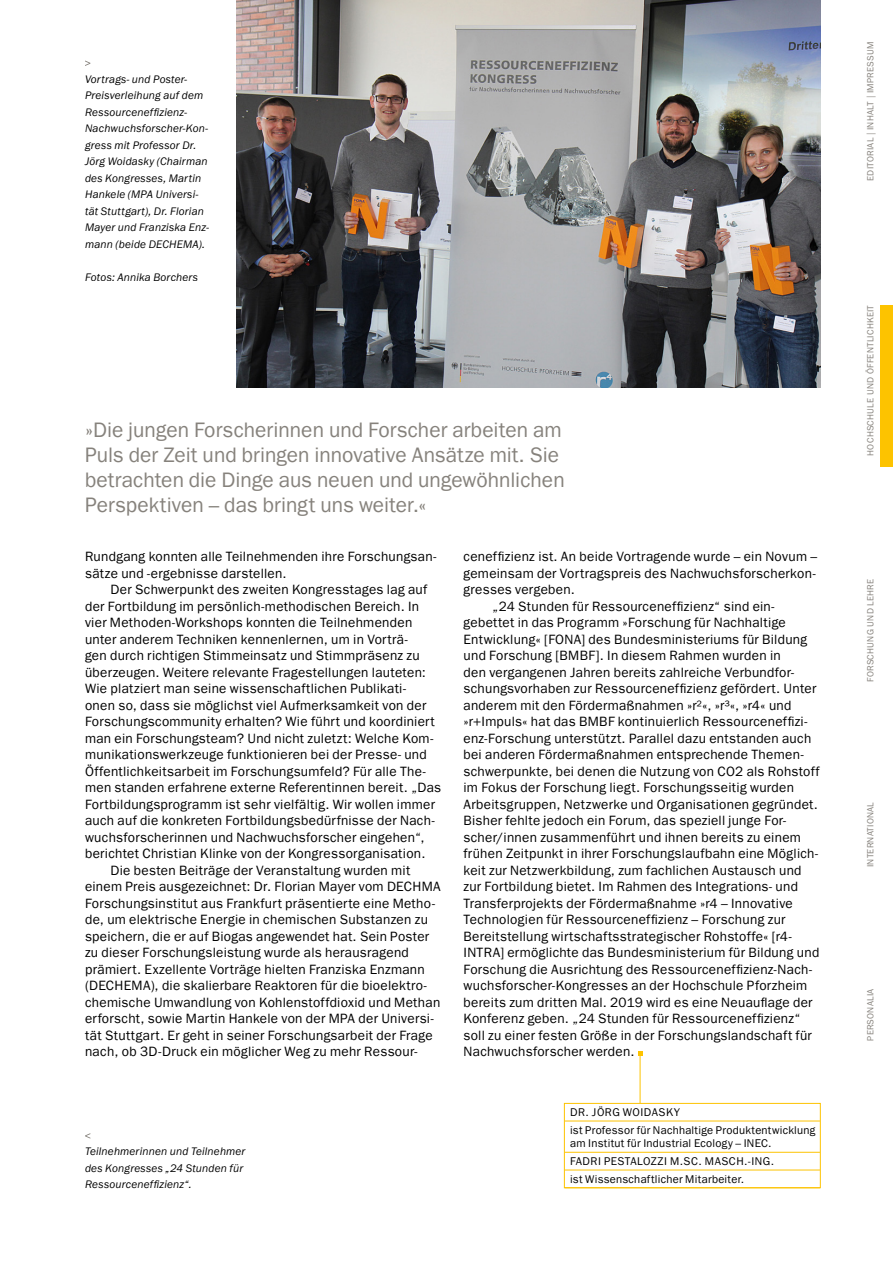
<style>
.page{position:relative;width:893px;height:1263px;background:#fff}
.page>*{position:absolute;margin:0;border:0;box-sizing:border-box;transform-origin:0 0}
.Info_Quote{font:21px/24.8px "Franklin Gothic LT Pro";color:#86827c}
.Fließtext_mit_Einzug{font:13.5px/16.5px "Franklin Gothic LT Pro";letter-spacing:.02em;color:#000}
.t1{font:italic 11.25px/16.5px "Franklin Gothic LT Pro";letter-spacing:.015em;color:#000}
.Autorenkastentext{font:11.25px/13.5px "Franklin Gothic LT Pro";letter-spacing:.025em;color:#000}
.Autorenkastentext-2{font:11.25px "Franklin Gothic LT Pro";letter-spacing:.045em;color:#000}
.t2{font:9px "Franklin Gothic LT Pro";letter-spacing:.025em;color:#86827c}
</style>
<div class="page">
<div style="left:880px;top:305px;width:13px;height:162px;background:#fdc300"></div>
<svg style="left:638px;top:1052px;width:4px;height:4px"></svg>
<img style="left:237px;top:0;width:584px;height:388px">
<svg style="left:85px;top:1133px;width:5px;height:6px"></svg>
<svg style="left:85px;top:61px;width:5px;height:5px"></svg>
<hr style="left:565px;top:1120px;width:255px;height:1px;background:#fdc300">
<hr style="left:565px;top:1152px;width:255px;height:1px;background:#fdc300">
<hr style="left:565px;top:1169px;width:255px;height:1px;background:#fdc300">
<div style="left:564px;top:1103px;width:257px;height:85px;border:1px solid #fdc300"></div>
<hr style="left:640px;top:1054px;width:1px;height:49px;background:#fdc300">
<p class="t1" style="left:85px;top:71px;width:125px">Vortrags- und Poster-<br>Preisverleihung auf dem<br>Ressourceneffizienz-<br>Nachwuchsforscher-Kon&shy;gress mit Professor Dr.<br>Jörg Woidasky (Chairman des Kongresses, Martin<br>Hankele (MPA Universi&shy;tät Stuttgart), Dr. Florian<br>Mayer und Franziska Enz&shy;mann (beide DECHEMA).</p>
<p class="t1" style="left:85px;top:269px;width:114px">Fotos: Annika Borchers</p>
<p class="Info_Quote" style="left:85px;top:418px;width:481px">»Die jungen Forscherinnen und Forscher arbeiten am Puls der Zeit und bringen innovative Ansätze mit. Sie betrachten die Dinge aus neuen und ungewöhnlichen Perspektiven – das bringt uns weiter.«</p>
<p class="Fließtext_mit_Einzug" style="left:85px;top:548px;width:353px">Rundgang konnten alle Teilnehmenden ihre Forschungsan&shy;sätze und -ergebnisse darstellen.</p>
<p class="Fließtext_mit_Einzug" style="left:85px;top:581px;width:358px;text-indent:26px">Der Schwerpunkt des zweiten Kongresstages lag auf der Fortbildung im persönlich-methodischen Bereich. In vier Methoden-Workshops konnten die Teilnehmenden unter anderem Techniken kennenlernen, um in Vorträ-<br>gen durch richtigen Stimmeinsatz und Stimmpräsenz zu überzeugen. Weitere relevante Fragestellungen lauteten:<br>Wie platziert man seine wissenschaftlichen Publikati-<br>onen so, dass sie möglichst viel Aufmerksamkeit von der Forschungscommunity erhalten? Wie führt und koordiniert man ein Forschungsteam? Und nicht zuletzt: Welche Kom&shy;munikationswerkzeuge funktionieren bei der Presse- und Öffentlichkeitsarbeit im Forschungsumfeld? Für alle The&shy;men standen erfahrene externe Referentinnen bereit. „Das Fortbildungsprogramm ist sehr vielfältig. Wir wollen immer auch auf die konkreten Fortbildungsbedürfnisse der Nach&shy;wuchsforscherinnen und Nachwuchsforscher eingehen“, berichtet Christian Klinke von der Kongressorganisation.</p>
<p class="Fließtext_mit_Einzug" style="left:85px;top:862px;width:357px;text-indent:26px">Die besten Beiträge der Veranstaltung wurden mit einem Preis ausgezeichnet: Dr. Florian Mayer vom DECHMA Forschungsinstitut aus Frankfurt präsentierte eine Metho&shy;de, um elektrische Energie in chemischen Substanzen zu speichern, die er auf Biogas angewendet hat. Sein Poster zu dieser Forschungsleistung wurde als herausragend prämiert. Exzellente Vorträge hielten Franziska Enzmann (DECHEMA), die skalierbare Reaktoren für die bioelektro&shy;chemische Umwandlung von Kohlenstoffdioxid und Methan erforscht, sowie Martin Hankele von der MPA der Universi&shy;tät Stuttgart. Er geht in seiner Forschungsarbeit der Frage nach, ob 3D-Druck ein möglicher Weg zu mehr Ressour-</p>
<p class="t1" style="left:85px;top:1143px;width:162px">Teilnehmerinnen und Teilnehmer des Kongresses „24 Stunden für<br>Ressourceneffizienz“.</p>
<p class="Fließtext_mit_Einzug" style="left:463px;top:548px;width:355px;text-align:justify">ceneffizienz ist. An beide Vortragende wurde – ein Novum – gemeinsam der Vortragspreis des Nachwuchsforscherkon&shy;gresses vergeben.</p>
<p class="Fließtext_mit_Einzug" style="left:463px;top:598px;width:358px;text-indent:29px">„24 Stunden für Ressourceneffizienz“ sind ein&shy;gebettet in das Programm »Forschung für Nachhaltige Entwicklung« [FONA] des Bundesministeriums für Bildung und Forschung [BMBF]. In diesem Rahmen wurden in<br>den vergangenen Jahren bereits zahlreiche Verbundfor&shy;schungsvorhaben zur Ressourceneffizienz gefördert. Unter anderem mit den Fördermaßnahmen »r²«, »r³«, »r4« und »r+Impuls« hat das BMBF kontinuierlich Ressourceneffizi&shy;enz-Forschung unterstützt. Parallel dazu entstanden auch bei anderen Fördermaßnahmen entsprechende Themen&shy;schwerpunkte, bei denen die Nutzung von CO2 als Rohstoff im Fokus der Forschung liegt. Forschungsseitig wurden Arbeitsgruppen, Netzwerke und Organisationen gegründet.<br>Bisher fehlte jedoch ein Forum, das speziell junge For&shy;scher/innen zusammenführt und ihnen bereits zu einem frühen Zeitpunkt in ihrer Forschungslaufbahn eine Möglich&shy;keit zur Netzwerkbildung, zum fachlichen Austausch und zur Fortbildung bietet. Im Rahmen des Integrations- und Transferprojekts der Fördermaßnahme »r4 – Innovative Technologien für Ressourceneffizienz – Forschung zur Bereitstellung wirtschaftsstrategischer Rohstoffe« [r4- INTRA] ermöglichte das Bundesministerium für Bildung und Forschung die Ausrichtung des Ressourceneffizienz-Nach&shy;wuchsforscher-Kongresses an der Hochschule Pforzheim bereits zum dritten Mal. 2019 wird es eine Neuauflage der Konferenz geben. „24 Stunden für Ressourceneffizienz“ soll zu einer festen Größe in der Forschungslandschaft für Nachwuchsforscher werden.</p>
<p class="Autorenkastentext-2" style="left:570px;top:1105px;width:111px">DR. JÖRG WOIDASKY</p>
<p class="Autorenkastentext" style="left:570px;top:1123px;width:247px">ist Professor für Nachhaltige Produktentwicklung am Institut für Industrial Ecology – INEC.</p>
<p class="Autorenkastentext-2" style="left:570px;top:1154px;width:206px">FADRI PESTALOZZI M.SC. MASCH.-ING.</p>
<p class="Autorenkastentext" style="left:570px;top:1172px;width:176px">ist Wissenschaftlicher Mitarbeiter.</p>
<p class="t2" style="left:865px;top:181px;width:140px;rotate:-90deg">EDITORIAL | INHALT | IMPRESSUM</p>
<p class="t2" style="left:865px;top:456px;width:152px;rotate:-90deg">HOCHSCHULE UND ÖFFENTLICHKEIT</p>
<p class="t2" style="left:865px;top:682px;width:104px;rotate:-90deg">FORSCHUNG UND LEHRE</p>
<p class="t2" style="left:865px;top:867px;width:67px;rotate:-90deg">INTERNATIONAL</p>
<p class="t2" style="left:865px;top:1041px;width:54px;rotate:-90deg">PERSONALIA</p>
</div>
